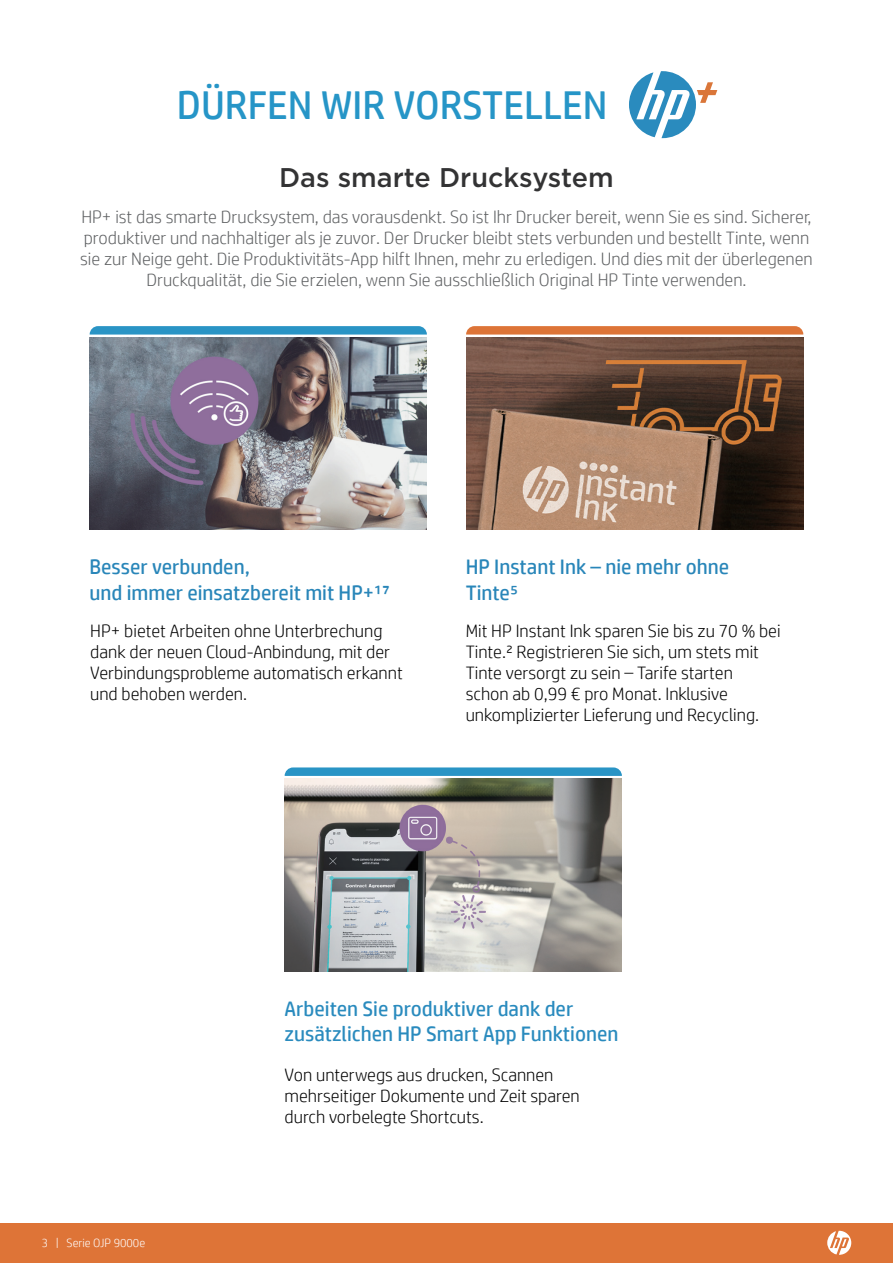
<style>
.page{position:relative;width:893px;height:1263px;background:#fff}
.page>*{position:absolute;margin:0;border:0;box-sizing:border-box;transform-origin:0 0}
.t1{font:40.2px "HP Simplified IN";color:#2695c7}
.t2{font:500 27px "Gotham";color:#333334}
.t3{font:21px/25.2px "HP Simplified";color:#2986b9}
.t4{font:21px/25.2px "HP Simplified";color:#2a8bbe}
.t5{font:300 18px/21px "HP Simplified";color:#030303}
.t6{font:300 18px/21px "HP Simplified";color:#606264;text-align:center}
.t7{font:300 12px "HP Simplified";color:#fff}
</style>
<div class="page">
<svg style="left:90px;top:326px;width:337px;height:9px;background:#389bc9"></svg>
<img style="left:90px;top:337px;width:337px;height:193px">
<svg style="left:466px;top:326px;width:337px;height:9px;background:#df7d45"></svg>
<img style="left:466px;top:337px;width:337px;height:193px">
<svg style="left:285px;top:767px;width:337px;height:9px;background:#389bc9"></svg>
<img style="left:285px;top:779px;width:337px;height:192px">
<div style="left:0;top:1223px;width:893px;height:40px;background:#de7437"></div>
<svg style="left:827px;top:1231px;width:24px;height:24px"></svg>
<svg style="left:629px;top:71px;width:88px;height:67px"></svg>
<h1 class="t1" style="left:177px;top:79px;width:432px">DÜRFEN WIR VORSTELLEN</h1>
<h2 class="t2" style="left:279px;top:160px;width:336px">Das smarte Drucksystem</h2>
<p class="t6" style="left:80px;top:206px;width:734px">HP+ ist das smarte Drucksystem, das vorausdenkt. So ist Ihr Drucker bereit, wenn Sie es sind. Sicherer, produktiver und nachhaltiger als je zuvor. Der Drucker bleibt stets verbunden und bestellt Tinte, wenn sie zur Neige geht. Die Produktivitäts-App hilft Ihnen, mehr zu erledigen. Und dies mit der überlegenen Druckqualität, die Sie erzielen, wenn Sie ausschließlich Original HP Tinte verwenden.</p>
<p class="t3" style="left:90px;top:554px;width:302px">Besser verbunden,<br>und immer einsatzbereit mit HP+¹⁷</p>
<p class="t3" style="left:466px;top:554px;width:265px">HP Instant Ink – nie mehr ohne<br>Tinte⁵</p>
<p class="t5" style="left:90px;top:620px;width:314px">HP+ bietet Arbeiten ohne Unterbrechung dank der neuen Cloud-Anbindung, mit der Verbindungsprobleme automatisch erkannt und behoben werden.</p>
<p class="t5" style="left:466px;top:619px;width:316px">Mit HP Instant Ink sparen Sie bis zu 70 % bei Tinte.² Registrieren Sie sich, um stets mit Tinte versorgt zu sein – Tarife starten<br>schon ab 0,99 € pro Monat. Inklusive unkomplizierter Lieferung und Recycling.</p>
<p class="t4" style="left:285px;top:995px;width:335px">Arbeiten Sie produktiver dank der zusätzlichen HP Smart App Funktionen</p>
<p class="t7" style="left:42px;top:1235px;width:105px">3 | Serie OJP 9000e</p>
<p class="t5" style="left:285px;top:1063px;width:297px">Von unterwegs aus drucken, Scannen mehrseitiger Dokumente und Zeit sparen durch vorbelegte Shortcuts.</p>
</div>
